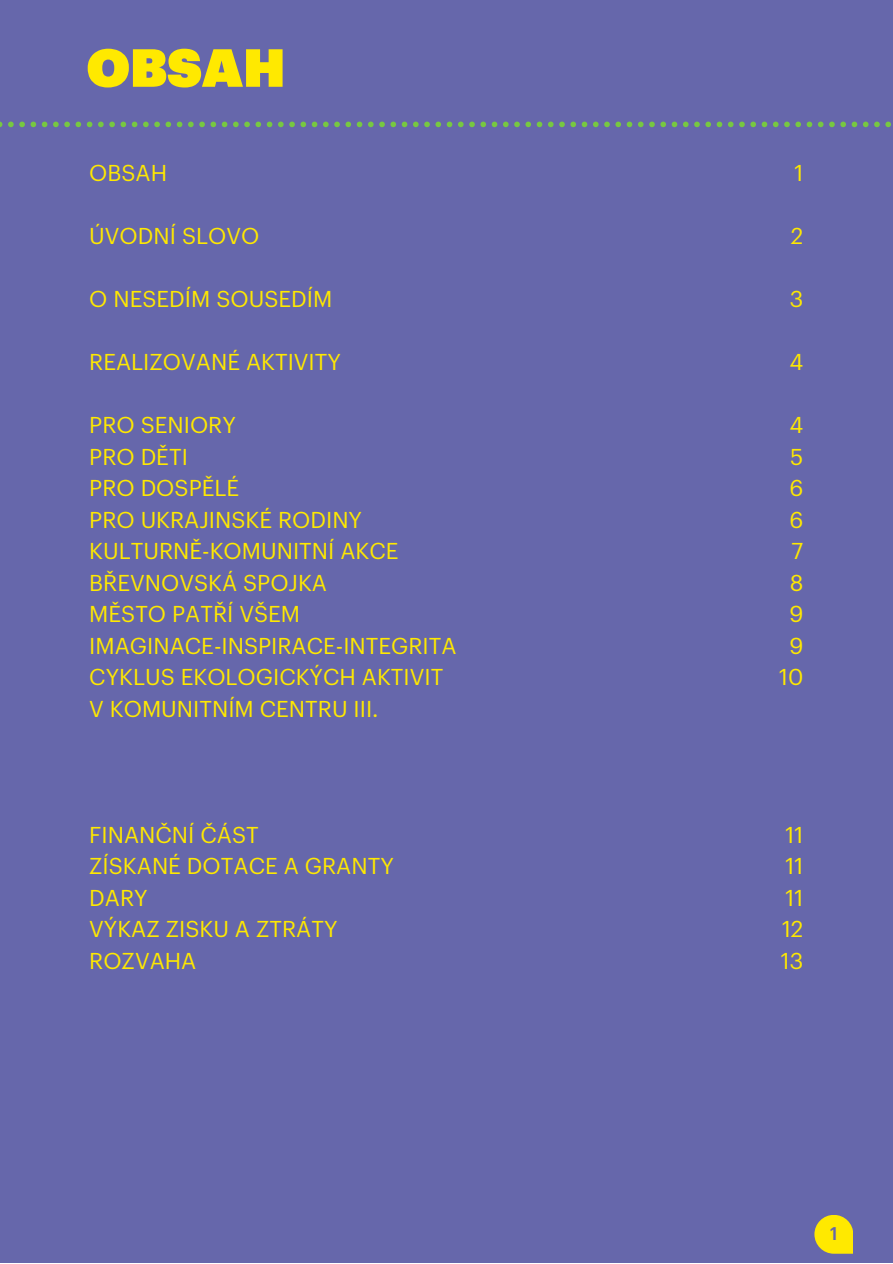
<style>
.page{position:relative;width:893px;height:1264px;background:#fff}
.page>*{position:absolute;margin:0;border:0;box-sizing:border-box;transform-origin:0 0}
.t1{font:52.5px "Graphik Super";color:#ffe900}
.t2{font:22.5px "Graphik";color:#ffe900}
.t3{font:500 18px "Graphik";color:#6667ab}
</style>
<div class="page">
<div style="left:0;top:0;width:892px;height:1262px;background:#6667ab"></div>
<svg style="left:814px;top:1215px;width:39px;height:38px"></svg>
<svg style="left:0;top:122px;width:890px;height:5px"></svg>
<p class="t1" style="left:87px;top:43px;width:200px">OBSAH</p>
<p class="t2" style="left:89px;top:163px;width:79px">OBSAH</p>
<p class="t2" style="left:794px;top:163px;width:10px">1</p>
<p class="t2" style="left:89px;top:226px;width:171px">ÚVODNÍ SLOVO</p>
<p class="t2" style="left:790px;top:226px;width:14px">2</p>
<p class="t2" style="left:89px;top:289px;width:244px">O NESEDÍM SOUSEDÍM</p>
<p class="t2" style="left:789px;top:289px;width:15px">3</p>
<p class="t2" style="left:89px;top:352px;width:253px">REALIZOVANÉ AKTIVITY</p>
<p class="t2" style="left:789px;top:352px;width:15px">4</p>
<p class="t2" style="left:89px;top:415px;width:148px">PRO SENIORY</p>
<p class="t2" style="left:89px;top:446px;width:100px">PRO DĚTI</p>
<p class="t2" style="left:89px;top:478px;width:151px">PRO DOSPĚLÉ</p>
<p class="t2" style="left:89px;top:509px;width:274px">PRO UKRAJINSKÉ RODINY</p>
<p class="t2" style="left:89px;top:541px;width:311px">KULTURNĚ-KOMUNITNÍ AKCE</p>
<p class="t2" style="left:89px;top:572px;width:239px">BŘEVNOVSKÁ SPOJKA</p>
<p class="t2" style="left:89px;top:603px;width:212px">MĚSTO PATŘÍ VŠEM</p>
<p class="t2" style="left:89px;top:635px;width:369px">IMAGINACE-INSPIRACE-INTEGRITA</p>
<p class="t2" style="left:89px;top:666px;width:355px">CYKLUS EKOLOGICKÝCH AKTIVIT</p>
<p class="t2" style="left:89px;top:698px;width:291px">V KOMUNITNÍM CENTRU III.</p>
<p class="t2" style="left:789px;top:415px;width:15px">4</p>
<p class="t2" style="left:790px;top:446px;width:15px">5</p>
<p class="t2" style="left:789px;top:478px;width:15px">6</p>
<p class="t2" style="left:789px;top:509px;width:15px">6</p>
<p class="t2" style="left:791px;top:541px;width:13px">7</p>
<p class="t2" style="left:789px;top:572px;width:15px">8</p>
<p class="t2" style="left:789px;top:603px;width:15px">9</p>
<p class="t2" style="left:789px;top:635px;width:15px">9</p>
<p class="t2" style="left:779px;top:666px;width:26px">10</p>
<p class="t2" style="left:89px;top:824px;width:171px">FINANČNÍ ČÁST</p>
<p class="t2" style="left:89px;top:855px;width:306px">ZÍSKANÉ DOTACE A GRANTY</p>
<p class="t2" style="left:89px;top:887px;width:60px">DARY</p>
<p class="t2" style="left:89px;top:918px;width:250px">VÝKAZ ZISKU A ZTRÁTY</p>
<p class="t2" style="left:89px;top:950px;width:109px">ROZVAHA</p>
<p class="t2" style="left:785px;top:824px;width:19px">11</p>
<p class="t2" style="left:785px;top:855px;width:19px">11</p>
<p class="t2" style="left:785px;top:887px;width:19px">11</p>
<p class="t2" style="left:782px;top:918px;width:23px">12</p>
<p class="t2" style="left:780px;top:950px;width:24px">13</p>
<p class="t3" style="left:830px;top:1225px;width:9px">1</p>
</div>
